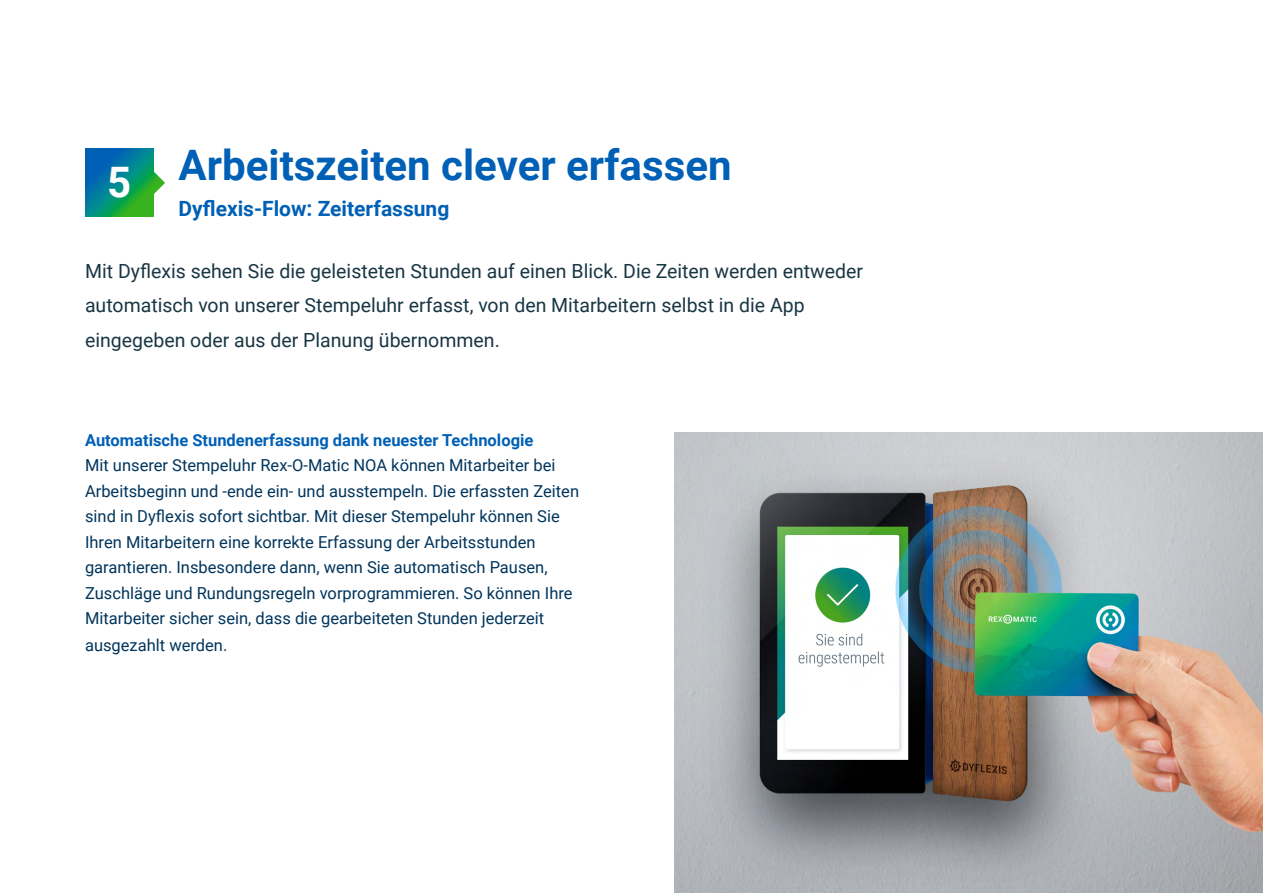
<style>
.page{position:relative;width:1263px;height:893px;background:#fff}
.page>*{position:absolute;margin:0;border:0;box-sizing:border-box;transform-origin:0 0}
.t1{font:700 42px "Roboto";color:#0060b5}
.t2{font:700 42px "Roboto";color:#fff}
.t3{font:700 21px "Roboto";color:#0060b5}
.t4{font:19.5px/34.5px "Roboto";color:#193644}
.t5{font:16.5px/25.5px "Roboto";color:#00355c}
.t6{font:700 16.5px "Roboto";color:#0060b5}
</style>
<div class="page">
<svg style="left:85px;top:149px;width:68px;height:68px;background:#088781"></svg>
<svg style="left:141px;top:171px;width:24px;height:24px"></svg>
<img style="left:674px;top:432px;width:589px;height:461px">
<h1 class="t2" style="left:107px;top:153px;width:26px">5</h1>
<h1 class="t1" style="left:179px;top:136px;width:554px">Arbeitszeiten clever erfassen</h1>
<p class="t3" style="left:179px;top:194px;width:272px">Dyflexis-Flow: Zeiterfassung</p>
<p class="t4" style="left:85px;top:253px;width:780px">Mit Dyflexis sehen Sie die geleisteten Stunden auf einen Blick. Die Zeiten werden entweder automatisch von unserer Stempeluhr erfasst, von den Mitarbeitern selbst in die App eingegeben oder aus der Planung übernommen.</p>
<p class="t6" style="left:85px;top:428px;width:450px">Automatische Stundenerfassung dank neuester Technologie</p>
<p class="t5" style="left:85px;top:452px;width:496px">Mit unserer Stempeluhr Rex-O-Matic NOA können Mitarbeiter bei Arbeitsbeginn und -ende ein- und ausstempeln. Die erfassten Zeiten sind in Dyflexis sofort sichtbar. Mit dieser Stempeluhr können Sie Ihren Mitarbeitern eine korrekte Erfassung der Arbeitsstunden garantieren. Insbesondere dann, wenn Sie automatisch Pausen, Zuschläge und Rundungsregeln vorprogrammieren. So können Ihre Mitarbeiter sicher sein, dass die gearbeiteten Stunden jederzeit</p>
<p class="t5" style="left:85px;top:632px;width:144px">ausgezahlt werden.</p>
</div>
